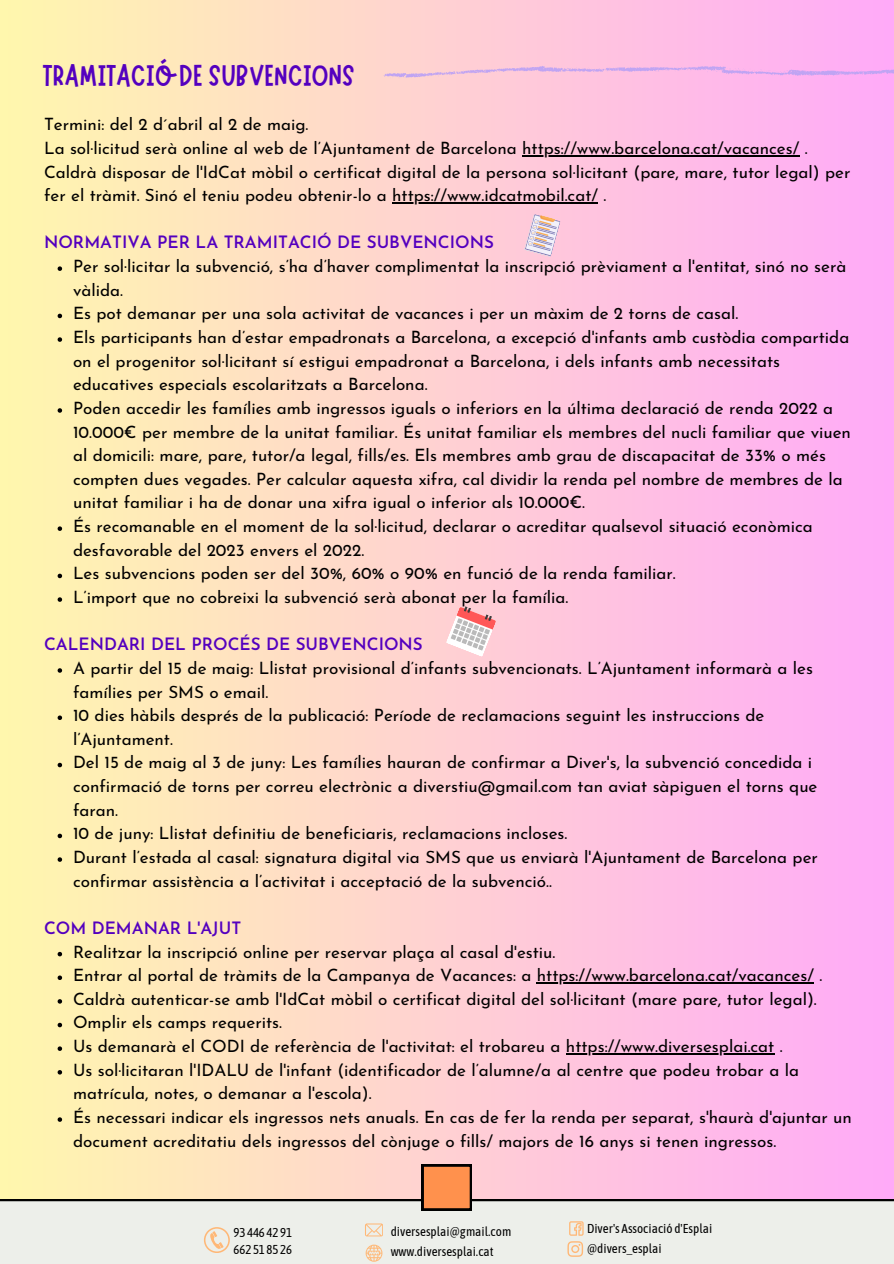
<style>
.page{position:relative;width:894px;height:1264px;background:#fff}
.page>*{position:absolute;margin:0;border:0;box-sizing:border-box;transform-origin:0 0}
.t1{font:30.15px "Marykate";color:#5400bf}
.t2{font:16.95px/23.7px "Josefin Sans";color:#000}
.t3{font:600 16.95px "Josefin Sans";color:#5400bf}
.t4{font:12.9px/17.4px "Asap Condensed";color:#000}
</style>
<div class="page">
<div style="left:0;top:0;width:893px;height:1263px;background:linear-gradient(to right,#fff7ad,#fea9f8)"></div>
<div style="left:0;top:1198px;width:893px;height:65px;background:#edefea"></div>
<svg style="left:204px;top:1226px;width:26px;height:26px"></svg>
<svg style="left:365px;top:1244px;width:17px;height:17px"></svg>
<svg style="left:567px;top:1241px;width:16px;height:15px"></svg>
<svg style="left:569px;top:1221px;width:14px;height:14px"></svg>
<svg style="left:365px;top:1223px;width:18px;height:13px"></svg>
<svg style="left:421px;top:1164px;width:51px;height:46px;background:#cd753e"></svg>
<svg style="left:383px;top:66px;width:510px;height:13px;background:#f1bae5"></svg>
<hr style="left:522px;top:155px;width:277px;height:1px;background:#000">
<hr style="left:392px;top:202px;width:206px;height:1px;background:#000">
<svg style="left:58px;top:266px;width:4px;height:5px"></svg>
<svg style="left:58px;top:314px;width:4px;height:4px"></svg>
<svg style="left:58px;top:337px;width:4px;height:5px"></svg>
<svg style="left:58px;top:408px;width:4px;height:5px"></svg>
<svg style="left:58px;top:526px;width:4px;height:5px"></svg>
<svg style="left:58px;top:573px;width:4px;height:5px"></svg>
<svg style="left:58px;top:597px;width:4px;height:5px"></svg>
<svg style="left:58px;top:668px;width:4px;height:4px"></svg>
<svg style="left:58px;top:715px;width:4px;height:5px"></svg>
<svg style="left:58px;top:762px;width:4px;height:5px"></svg>
<svg style="left:58px;top:833px;width:4px;height:5px"></svg>
<svg style="left:58px;top:857px;width:4px;height:4px"></svg>
<svg style="left:58px;top:951px;width:4px;height:5px"></svg>
<svg style="left:58px;top:975px;width:4px;height:5px"></svg>
<hr style="left:536px;top:982px;width:277px;height:1px;background:#000">
<svg style="left:58px;top:999px;width:4px;height:4px"></svg>
<svg style="left:58px;top:1022px;width:4px;height:5px"></svg>
<svg style="left:58px;top:1046px;width:4px;height:4px"></svg>
<hr style="left:566px;top:1053px;width:208px;height:1px;background:#000">
<svg style="left:58px;top:1070px;width:4px;height:4px"></svg>
<svg style="left:58px;top:1117px;width:4px;height:4px"></svg>
<svg style="left:445px;top:606px;width:51px;height:51px"></svg>
<svg style="left:523px;top:214px;width:37px;height:43px"></svg>
<svg style="left:532px;top:244px;width:18px;height:6px"></svg>
<svg style="left:532px;top:245px;width:18px;height:6px"></svg>
<h1 class="t1" style="left:43px;top:55px;width:313px">TRAMITACIÓ DE SUBVENCIONS</h1>
<p class="t2" style="left:44px;top:114px;width:807px">Termini: del 2 d´abril al 2 de maig.<br>La sol·licitud serà online al web de l’Ajuntament de Barcelona https://www.barcelona.cat/vacances/ .<br>Caldrà disposar de l'IdCat mòbil o certificat digital de la persona sol·licitant (pare, mare, tutor legal) per fer el tràmit. Sinó el teniu podeu obtenir-lo a https://www.idcatmobil.cat/ .</p>
<p class="t3" style="left:44px;top:236px;width:451px">NORMATIVA PER LA TRAMITACIÓ DE SUBVENCIONS</p>
<p class="t2" style="left:73px;top:256px;width:779px">Per sol·licitar la subvenció, s’ha d’haver complimentat la inscripció prèviament a l'entitat, sinó no serà vàlida.<br>Es pot demanar per una sola activitat de vacances i per un màxim de 2 torns de casal.<br>Els participants han d’estar empadronats a Barcelona, a excepció d'infants amb custòdia compartida on el progenitor sol·licitant sí estigui empadronat a Barcelona, i dels infants amb necessitats educatives especials escolaritzats a Barcelona.<br>Poden accedir les famílies amb ingressos iguals o inferiors en la última declaració de renda 2022 a 10.000€ per membre de la unitat familiar. És unitat familiar els membres del nucli familiar que viuen al domicili: mare, pare, tutor/a legal, fills/es. Els membres amb grau de discapacitat de 33% o més compten dues vegades. Per calcular aquesta xifra, cal dividir la renda pel nombre de membres de la unitat familiar i ha de donar una xifra igual o inferior als 10.000€.<br>És recomanable en el moment de la sol·licitud, declarar o acreditar qualsevol situació econòmica desfavorable del 2023 envers el 2022.<br>Les subvencions poden ser del 30%, 60% o 90% en funció de la renda familiar.<br>L’import que no cobreixi la subvenció serà abonat per la família.</p>
<p class="t3" style="left:44px;top:637px;width:380px">CALENDARI DEL PROCÉS DE SUBVENCIONS</p>
<p class="t2" style="left:73px;top:657px;width:746px">A partir del 15 de maig: Llistat provisional d’infants subvencionats. L’Ajuntament informarà a les famílies per SMS o email.<br>10 dies hàbils després de la publicació: Període de reclamacions seguint les instruccions de l’Ajuntament.<br>Del 15 de maig al 3 de juny: Les famílies hauran de confirmar a Diver's, la subvenció concedida i confirmació de torns per correu electrònic a diverstiu@gmail.com tan aviat sàpiguen el torns que faran.<br>10 de juny: Llistat definitiu de beneficiaris, reclamacions incloses.<br>Durant l’estada al casal: signatura digital via SMS que us enviarà l'Ajuntament de Barcelona per confirmar assistència a l’activitat i acceptació de la subvenció..</p>
<p class="t3" style="left:44px;top:921px;width:199px">COM DEMANAR L'AJUT</p>
<p class="t2" style="left:73px;top:941px;width:780px">Realitzar la inscripció online per reservar plaça al casal d'estiu.<br>Entrar al portal de tràmits de la Campanya de Vacances: a https://www.barcelona.cat/vacances/ .<br>Caldrà autenticar-se amb l'IdCat mòbil o certificat digital del sol·licitant (mare pare, tutor legal).<br>Omplir els camps requerits.<br>Us demanarà el CODI de referència de l'activitat: el trobareu a https://www.diversesplai.cat .<br>Us sol·licitaran l'IDALU de l'infant (identificador de l’alumne/a al centre que podeu trobar a la matrícula, notes, o demanar a l'escola).<br>És necessari indicar els ingressos nets anuals. En cas de fer la renda per separat, s'haurà d'ajuntar un document acreditatiu dels ingressos del cònjuge o fills/ majors de 16 anys si tenen ingressos.</p>
<p class="t4" style="left:233px;top:1223px;width:60px">93 446 42 91<br>662 51 85 26</p>
<p class="t4" style="left:390px;top:1222px;width:122px">diversesplai@gmail.com</p>
<p class="t4" style="left:390px;top:1242px;width:104px">www.diversesplai.cat</p>
<p class="t4" style="left:587px;top:1218px;width:127px;line-height:20.2px">Diver's Associació d'Esplai @divers_esplai</p>
</div>
